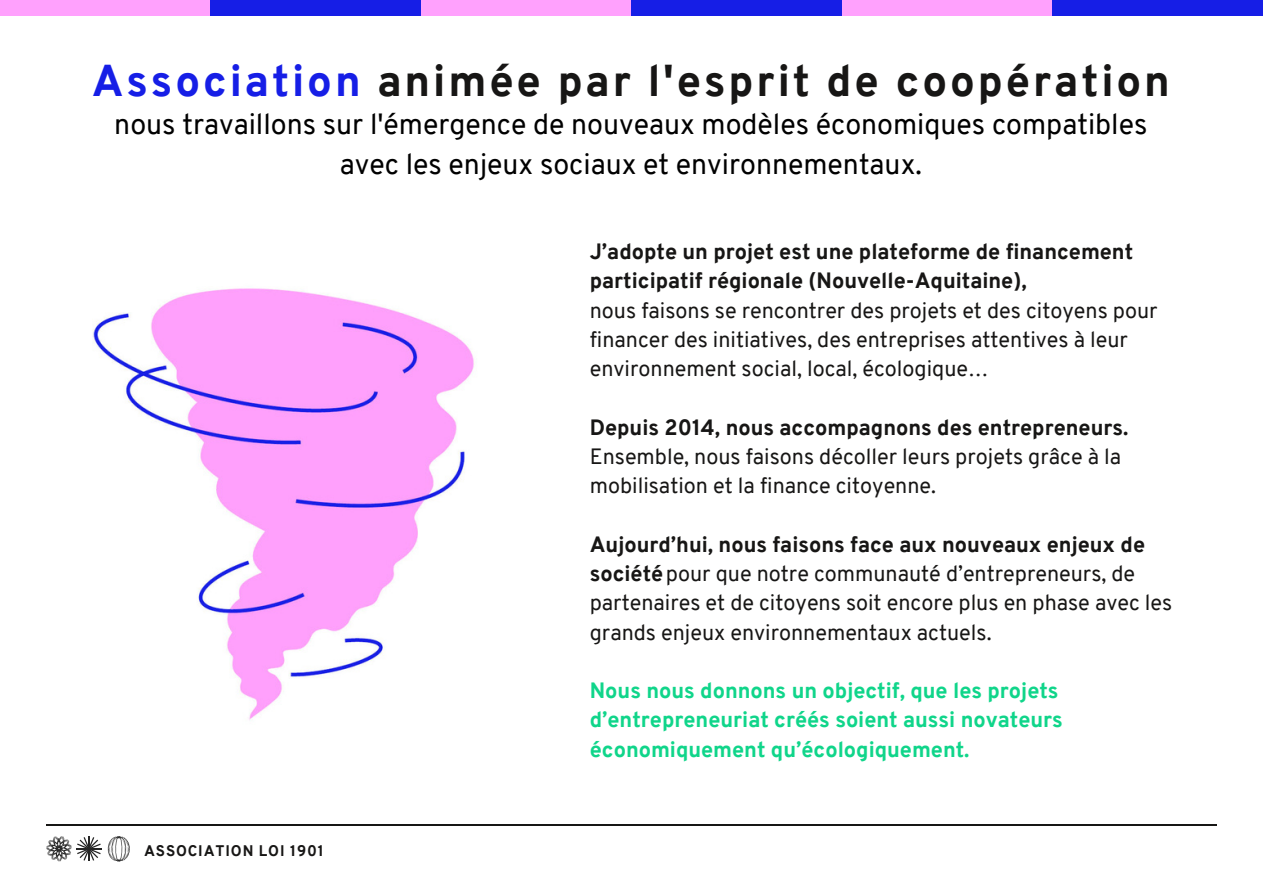
<style>
.page{position:relative;width:1263px;height:894px;background:#fff}
.page>*{position:absolute;margin:0;border:0;box-sizing:border-box;transform-origin:0 0}
.t1{font:800 43.5px "Overpass";letter-spacing:.065em;color:#171615}
.t2{font:28.5px/39.3px "Overpass";color:#000;text-align:center}
.t3{font:21.6px/29.2px "Overpass";color:#171615}
.t4{font:800 21.6px/29.2px "Overpass";color:#10d58a}
.t5{font:800 15px "Overpass";letter-spacing:.055em;color:#171615}
.s1{color:#161ee6}
.s2{font-weight:800}
</style>
<div class="page">
<svg style="left:46px;top:836px;width:55px;height:25px"></svg>
<svg style="left:108px;top:836px;width:22px;height:25px"></svg>
<hr style="left:46px;top:824px;width:1171px;height:2px;background:#171615">
<div style="left:0;top:0;width:210px;height:16px;background:#ffa1fd"></div>
<div style="left:421px;top:0;width:210px;height:16px;background:#ffa1fd"></div>
<div style="left:842px;top:0;width:210px;height:16px;background:#ffa1fd"></div>
<div style="left:210px;top:0;width:211px;height:16px;background:#161ee6"></div>
<div style="left:631px;top:0;width:211px;height:16px;background:#161ee6"></div>
<div style="left:1052px;top:0;width:211px;height:16px;background:#161ee6"></div>
<img style="left:93px;top:288px;width:382px;height:433px">
<h2 class="t1" style="left:92px;top:63px;width:1080px"><span class="s1">Association</span> animée par l'esprit de coopération</h2>
<h3 class="t2" style="left:114px;top:107px;width:1035px">nous travaillons sur l'émergence de nouveaux modèles économiques compatibles avec les enjeux sociaux et environnementaux.</h3>
<h1 class="t5" style="left:144px;top:844px;width:181px">ASSOCIATION LOI 1901</h1>
<p class="t3" style="left:590px;top:239px;width:569px"><span class="s2">J’adopte un projet est une plateforme de financement participatif régionale (Nouvelle-Aquitaine),<br></span>nous faisons se rencontrer des projets et des citoyens pour financer des initiatives, des entreprises attentives à leur environnement social, local, écologique…</p>
<h4 class="t3" style="left:590px;top:414px;width:540px"><span class="s2">Depuis 2014, nous accompagnons des entrepreneurs.<br></span>Ensemble, nous faisons décoller leurs projets grâce à la mobilisation et la finance citoyenne.</h4>
<h4 class="t3" style="left:590px;top:531px;width:584px"><span class="s2">Aujourd’hui, nous faisons face aux nouveaux enjeux de société</span>pour que notre communauté d’entrepreneurs, de partenaires et de citoyens soit encore plus en phase avec les grands enjeux environnementaux actuels.</h4>
<h4 class="t4" style="left:590px;top:677px;width:475px">Nous nous donnons un objectif, que les projets d’entrepreneuriat créés soient aussi novateurs économiquement qu’écologiquement.</h4>
</div>
